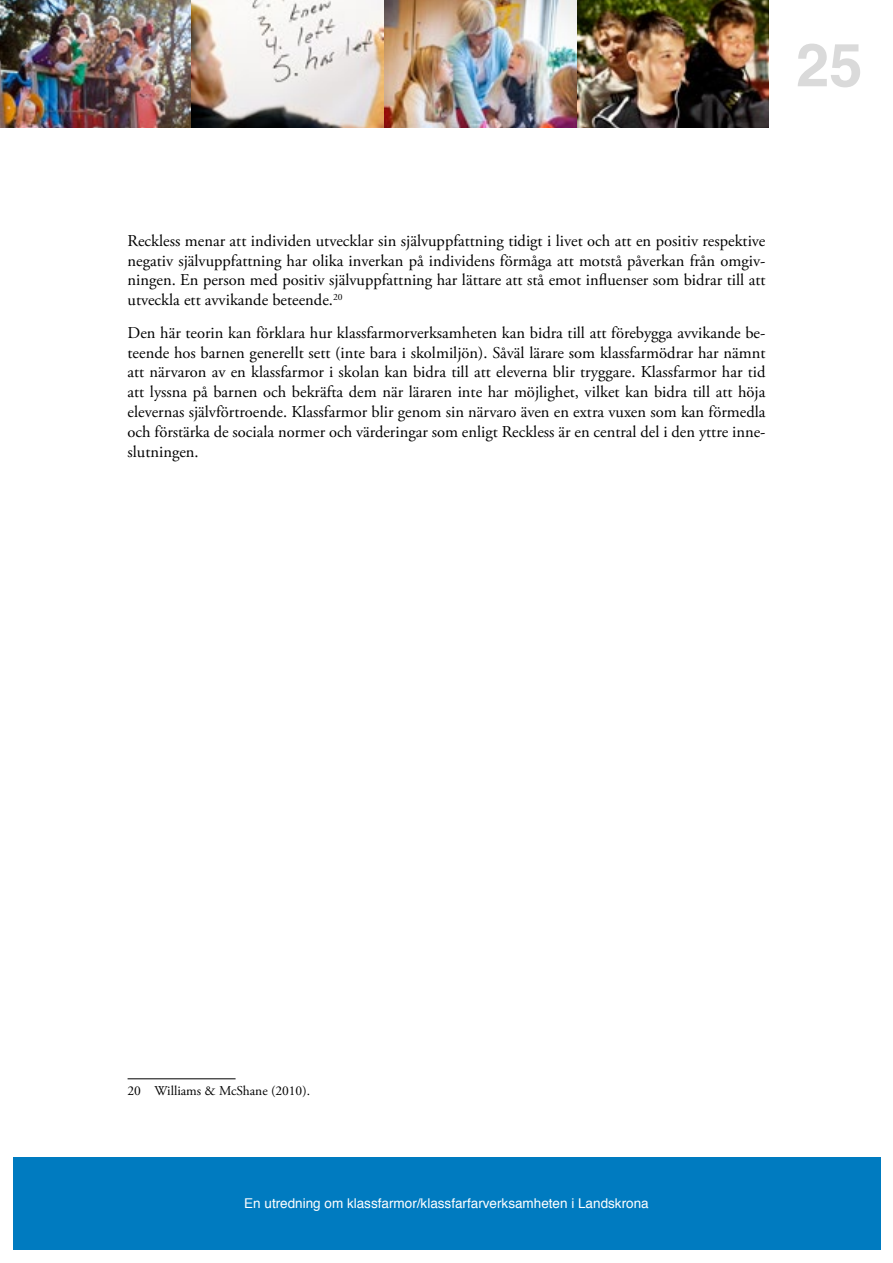
<style>
.page{position:relative;width:893px;height:1263px;background:#fff}
.page>*{position:absolute;margin:0;border:0;box-sizing:border-box;transform-origin:0 0}
.t1{font:700 60px "Helvetica";color:#dadada}
.t2{font:16.5px/19.8px "Adobe Garamond Pro";color:#000;text-align:justify}
.t3{font:13.5px "Helvetica";color:#fff}
.t4{font:13.5px "Adobe Garamond Pro";color:#000}
</style>
<div class="page">
<div style="left:13px;top:1157px;width:867px;height:93px;background:#007bc0"></div>
<img style="left:0;top:0;width:769px;height:128px">
<hr style="left:128px;top:1078px;width:108px;height:1px;background:#000">
<h1 class="t1" style="left:796px;top:17px;width:68px">25</h1>
<p class="t2" style="left:128px;top:231px;width:639px">Reckless menar att individen utvecklar sin självuppfattning tidigt i livet och att en positiv respektive negativ självuppfattning har olika inverkan på individens förmåga att motstå påverkan från omgiv&shy;ningen. En person med positiv självuppfattning har lättare att stå emot influenser som bidrar till att utveckla ett avvikande beteende.<sup>20</sup></p>
<p class="t2" style="left:128px;top:323px;width:639px">Den här teorin kan förklara hur klassfarmorverksamheten kan bidra till att förebygga avvikande be&shy;teende hos barnen generellt sett (inte bara i skolmiljön). Såväl lärare som klassfarmödrar har nämnt att närvaron av en klassfarmor i skolan kan bidra till att eleverna blir tryggare. Klassfarmor har tid att lyssna på barnen och bekräfta dem när läraren inte har möjlighet, vilket kan bidra till att höja elevernas självförtroende. Klassfarmor blir genom sin närvaro även en extra vuxen som kan förmedla och förstärka de sociala normer och värderingar som enligt Reckless är en central del i den yttre inne&shy;slutningen.</p>
<p class="t4" style="left:128px;top:1083px;width:184px">20 Williams &amp; McShane (2010).</p>
<p class="t3" style="left:244px;top:1193px;width:406px">En utredning om klassfarmor/klassfarfarverksamheten i Landskrona</p>
</div>
